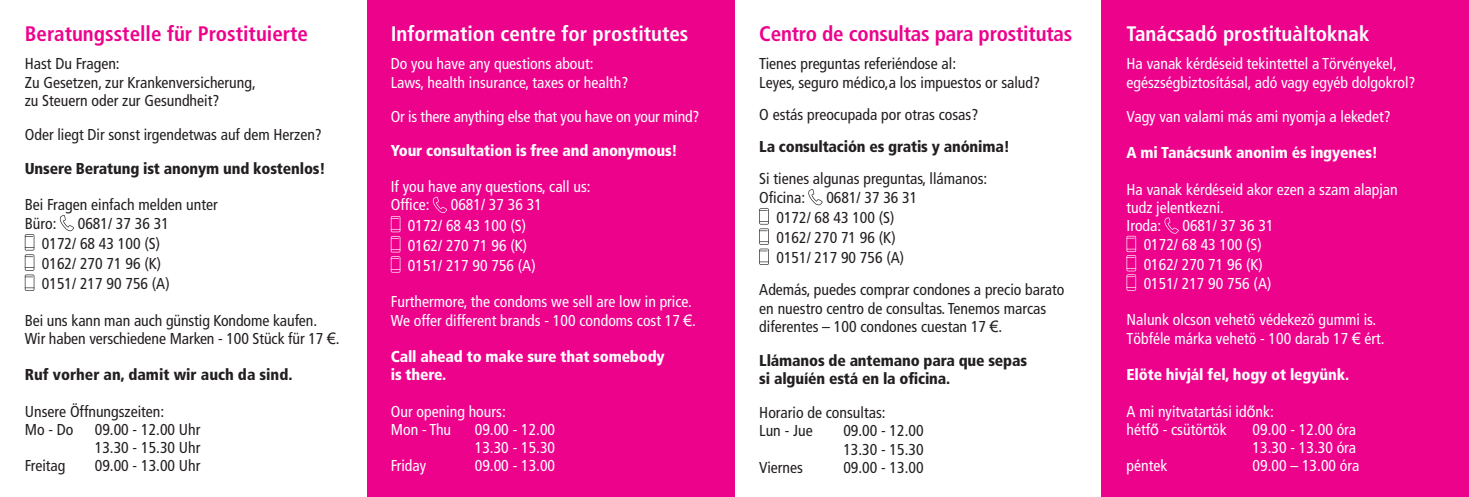
<style>
.page{position:relative;width:1469px;height:497px;background:#fff}
.page>*{position:absolute;margin:0;border:0;box-sizing:border-box;transform-origin:0 0}
.t1{font:700 condensed 21px "Frutiger";letter-spacing:-.01em;color:#ed028c}
.t2{font:700 condensed 21px "Frutiger";color:#fff}
.t3{font:condensed 15.75px/18.2px "Frutiger";color:#231f20}
.t4{font:condensed 15.75px/18.2px "Frutiger";color:#fff}
.t5{font:900 condensed 15.75px/18.2px "Frutiger";letter-spacing:-.01em;color:#231f20}
.t6{font:900 condensed 15.75px/18.2px "Frutiger";letter-spacing:-.01em;color:#fff}
.s1{font-family:"Arial";font-stretch:normal}
</style>
<div class="page">
<div style="left:367px;top:0;width:367px;height:496px;background:#ed028c"></div>
<svg style="left:60px;top:215px;width:14px;height:16px"></svg>
<svg style="left:25px;top:234px;width:9px;height:56px"></svg>
<svg style="left:432px;top:196px;width:15px;height:17px"></svg>
<svg style="left:391px;top:216px;width:9px;height:56px"></svg>
<svg style="left:808px;top:189px;width:14px;height:16px"></svg>
<svg style="left:759px;top:208px;width:10px;height:56px"></svg>
<div style="left:1101px;top:0;width:367px;height:496px;background:#ed028c"></div>
<svg style="left:1164px;top:217px;width:14px;height:16px"></svg>
<svg style="left:1126px;top:235px;width:10px;height:55px"></svg>
<h1 class="t1" style="left:25px;top:21px;width:285px">Beratungsstelle für Prostituierte</h1>
<p class="t3" style="left:25px;top:55px;width:232px">Hast Du Fragen:<br>Zu Gesetzen, zur Krankenversicherung, zu Steuern oder zur Gesundheit?</p>
<p class="t3" style="left:25px;top:125px;width:299px">Oder liegt Dir sonst irgendetwas auf dem Herzen?</p>
<p class="t5" style="left:25px;top:159px;width:302px">Unsere Beratung ist anonym und kostenlos!</p>
<p class="t3" style="left:25px;top:196px;width:194px">Bei Fragen einfach melden unter<br>Büro:</p>
<p class="t3" style="left:42px;top:213px;width:129px;line-height:20.1px;text-indent:36px">0681/ 37 36 31<br>0172/ 68 43 100 (S)<br>0162/ 270 71 96 (K)<br>0151/ 217 90 756 (A)</p>
<p class="t3" style="left:25px;top:310px;width:316px">Bei uns kann man auch günstig Kondome kaufen.<br>Wir haben verschiedene Marken - 100 Stück für 17 <span class="s1">€</span>.</p>
<p class="t5" style="left:25px;top:365px;width:269px">Ruf vorher an, damit wir auch da sind.</p>
<p class="t3" style="left:25px;top:401px;width:141px">Unsere Öffnungszeiten:<br>Mo - Do</p>
<p class="t3" style="left:95px;top:420px;width:107px">09.00 - 12.00 Uhr<br>13.30 - 15.30 Uhr</p>
<p class="t3" style="left:25px;top:456px;width:42px">Freitag</p>
<p class="t3" style="left:95px;top:456px;width:107px">09.00 - 13.00 Uhr</p>
<h1 class="t2" style="left:391px;top:21px;width:299px">Information centre for prostitutes</h1>
<p class="t4" style="left:391px;top:55px;width:239px">Do you have any questions about:<br>Laws, health insurance, taxes or health?</p>
<p class="t4" style="left:391px;top:107px;width:310px">Or is there anything else that you have on your mind?</p>
<p class="t6" style="left:391px;top:141px;width:288px">Your consultation is free and anonymous!</p>
<p class="t4" style="left:391px;top:177px;width:201px">If you have any questions, call us:<br>Office:</p>
<p class="t4" style="left:408px;top:195px;width:135px;line-height:20.1px;text-indent:43px">0681/ 37 36 31<br>0172/ 68 43 100 (S)<br>0162/ 270 71 96 (K)<br>0151/ 217 90 756 (A)</p>
<p class="t4" style="left:391px;top:292px;width:307px">Furthermore, the condoms we sell are low in price.<br>We offer different brands - 100 condoms cost 17 <span class="s1">€</span>.</p>
<p class="t6" style="left:391px;top:347px;width:275px">Call ahead to make sure that somebody is there.</p>
<p class="t4" style="left:391px;top:401px;width:116px">Our opening hours:<br>Mon - Thu</p>
<p class="t4" style="left:475px;top:420px;width:82px">09.00 - 12.00<br>13.30 - 15.30</p>
<p class="t4" style="left:391px;top:456px;width:37px">Friday</p>
<p class="t4" style="left:475px;top:456px;width:82px">09.00 - 13.00</p>
<h1 class="t1" style="left:759px;top:21px;width:314px">Centro de consultas para prostitutas</h1>
<p class="t3" style="left:759px;top:55px;width:282px">Tienes preguntas referiéndose al:<br>Leyes, seguro médico,a los impuestos or salud?</p>
<p class="t3" style="left:759px;top:105px;width:220px">O estás preocupada por otras cosas?</p>
<p class="t5" style="left:759px;top:137px;width:252px">La consultación es gratis y anónima!</p>
<p class="t3" style="left:759px;top:170px;width:229px">Si tienes algunas preguntas, llámanos:<br>Oficina:</p>
<p class="t3" style="left:776px;top:187px;width:142px;line-height:20.1px;text-indent:50px">0681/ 37 36 31<br>0172/ 68 43 100 (S)<br>0162/ 270 71 96 (K)<br>0151/ 217 90 756 (A)</p>
<p class="t3" style="left:759px;top:280px;width:306px">Además, puedes comprar condones a precio barato en nuestro centro de consultas. Tenemos marcas diferentes – 100 condones cuestan 17 <span class="s1">€</span>.</p>
<p class="t5" style="left:759px;top:351px;width:269px">Llámanos de antemano para que sepas si alguíén está en la oficina.</p>
<p class="t3" style="left:759px;top:403px;width:128px">Horario de consultas:<br>Lun - Jue</p>
<p class="t3" style="left:843px;top:421px;width:82px">09.00 - 12.00<br>13.30 - 15.30</p>
<p class="t3" style="left:759px;top:458px;width:45px">Viernes</p>
<p class="t3" style="left:843px;top:458px;width:82px">09.00 - 13.00</p>
<h1 class="t2" style="left:1126px;top:21px;width:244px">Tanácsadó prostituàltoknak</h1>
<p class="t4" style="left:1126px;top:55px;width:290px">Ha vanak kérdéseid tekintettel a Törvényekel, egészségbiztosításal, adó vagy egyéb dolgokrol?</p>
<p class="t4" style="left:1126px;top:107px;width:266px">Vagy van valami más ami nyomja a lekedet?</p>
<p class="t6" style="left:1126px;top:143px;width:253px">A mi Tanácsunk anonim és ingyenes!</p>
<p class="t4" style="left:1126px;top:180px;width:273px">Ha vanak kérdéseid akor ezen a szam alapjan tudz jelentkezni.<br>Iroda:</p>
<p class="t4" style="left:1143px;top:216px;width:131px;line-height:19.2px;text-indent:39px">0681/ 37 36 31<br>0172/ 68 43 100 (S)<br>0162/ 270 71 96 (K)<br>0151/ 217 90 756 (A)</p>
<p class="t4" style="left:1126px;top:310px;width:260px">Nalunk olcson vehetö védekezö gummi is.<br>Töbféle márka vehetö - 100 darab 17 <span class="s1">€</span> ért.</p>
<p class="t6" style="left:1126px;top:365px;width:224px">Elöte hivjál fel, hogy ot legyünk.</p>
<p class="t4" style="left:1126px;top:401px;width:149px">A mi nyitvatartási id<span class="s1">ő</span>nk: hétf<span class="s1">ő</span> - csütörtök</p>
<p class="t4" style="left:1252px;top:420px;width:105px">09.00 - 12.00 óra<br>13.30 - 13.30 óra</p>
<p class="t4" style="left:1126px;top:456px;width:42px">péntek</p>
<p class="t4" style="left:1252px;top:456px;width:108px">09.00 – 13.00 óra</p>
</div>
